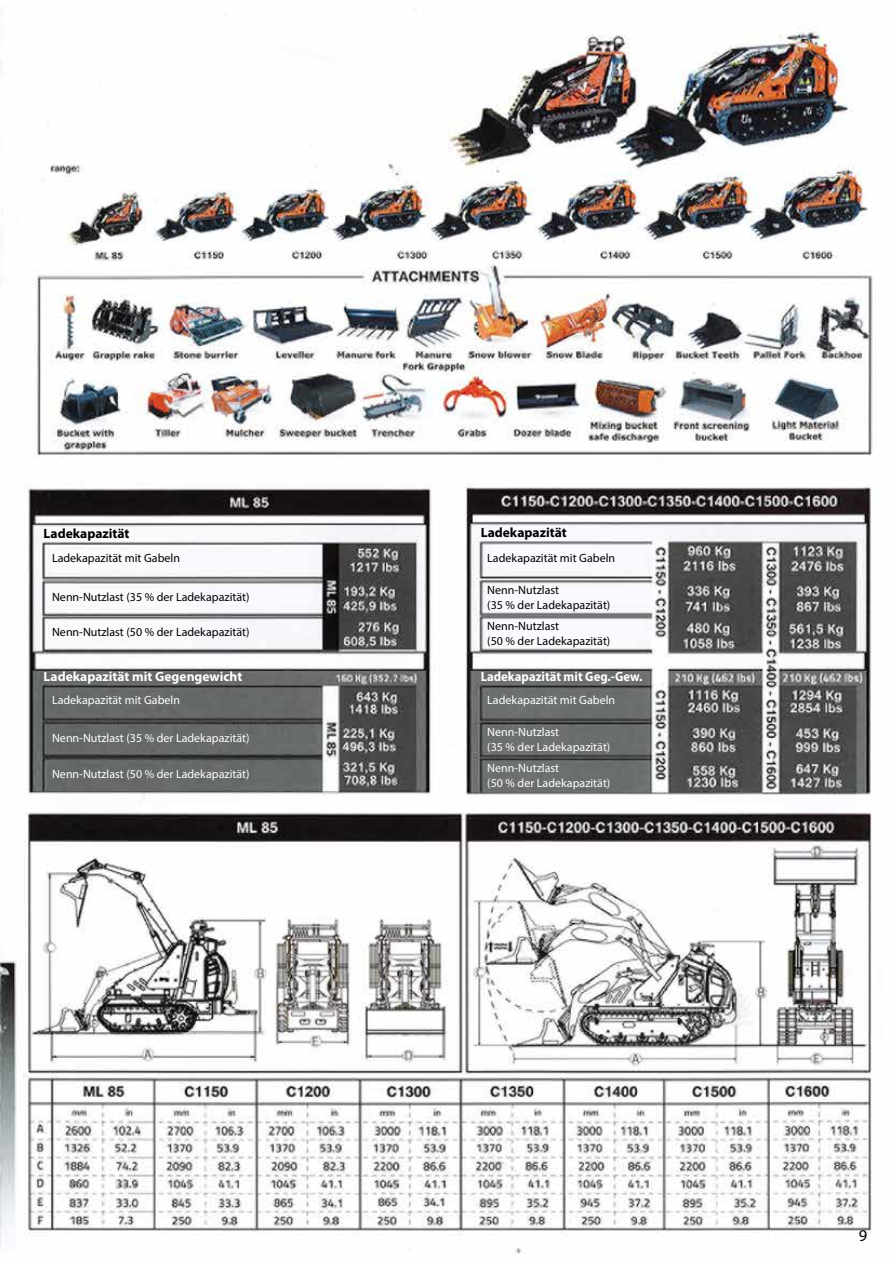
<style>
.page{position:relative;width:893px;height:1263px;background:#fff}
.page>*{position:absolute;margin:0;border:0;box-sizing:border-box;transform-origin:0 0}
.t1{font:16.5px "Myriad Pro";color:#000}
.t2{font:700 13.5px "Myriad Pro";color:#fff}
.t3{font:700 13.5px "Myriad Pro";color:#000}
.t4{font:700 semi-condensed 13.5px "Myriad Pro";color:#fff}
.t5{font:12px/15px "Myriad Pro";color:#000}
.t6{font:12px/15px "Myriad Pro";color:#fff}
</style>
<div class="page">
<img style="left:0;top:29px;width:873px;height:1225px">
<p class="t3" style="left:44px;top:524px;width:87px">Ladekapazität</p>
<p class="t3" style="left:481px;top:523px;width:87px">Ladekapazität</p>
<p class="t5" style="left:52px;top:550px;width:129px">Ladekapazität mit Gabeln</p>
<p class="t5" style="left:52px;top:589px;width:199px">Nenn-Nutzlast (35 % der Ladekapazität)</p>
<p class="t5" style="left:52px;top:624px;width:199px">Nenn-Nutzlast (50 % der Ladekapazität)</p>
<p class="t5" style="left:487px;top:550px;width:129px">Ladekapazität mit Gabeln</p>
<p class="t5" style="left:487px;top:582px;width:125px">Nenn-Nutzlast<br>(35 % der Ladekapazität)</p>
<p class="t5" style="left:487px;top:618px;width:125px">Nenn-Nutzlast<br>(50 % der Ladekapazität)</p>
<p class="t2" style="left:44px;top:667px;width:200px">Ladekapazität mit Gegengewicht</p>
<p class="t4" style="left:481px;top:667px;width:163px">Ladekapazität mit Geg.-Gew.</p>
<p class="t6" style="left:52px;top:692px;width:129px">Ladekapazität mit Gabeln</p>
<p class="t6" style="left:52px;top:731px;width:199px">Nenn-Nutzlast (35 % der Ladekapazität)</p>
<p class="t6" style="left:52px;top:766px;width:199px">Nenn-Nutzlast (50 % der Ladekapazität)</p>
<p class="t6" style="left:487px;top:692px;width:129px">Ladekapazität mit Gabeln</p>
<p class="t6" style="left:487px;top:724px;width:125px">Nenn-Nutzlast<br>(35 % der Ladekapazität)</p>
<p class="t6" style="left:487px;top:760px;width:125px">Nenn-Nutzlast<br>(50 % der Ladekapazität)</p>
<h1 class="t1" style="left:859px;top:1225px;width:10px">9</h1>
</div>
